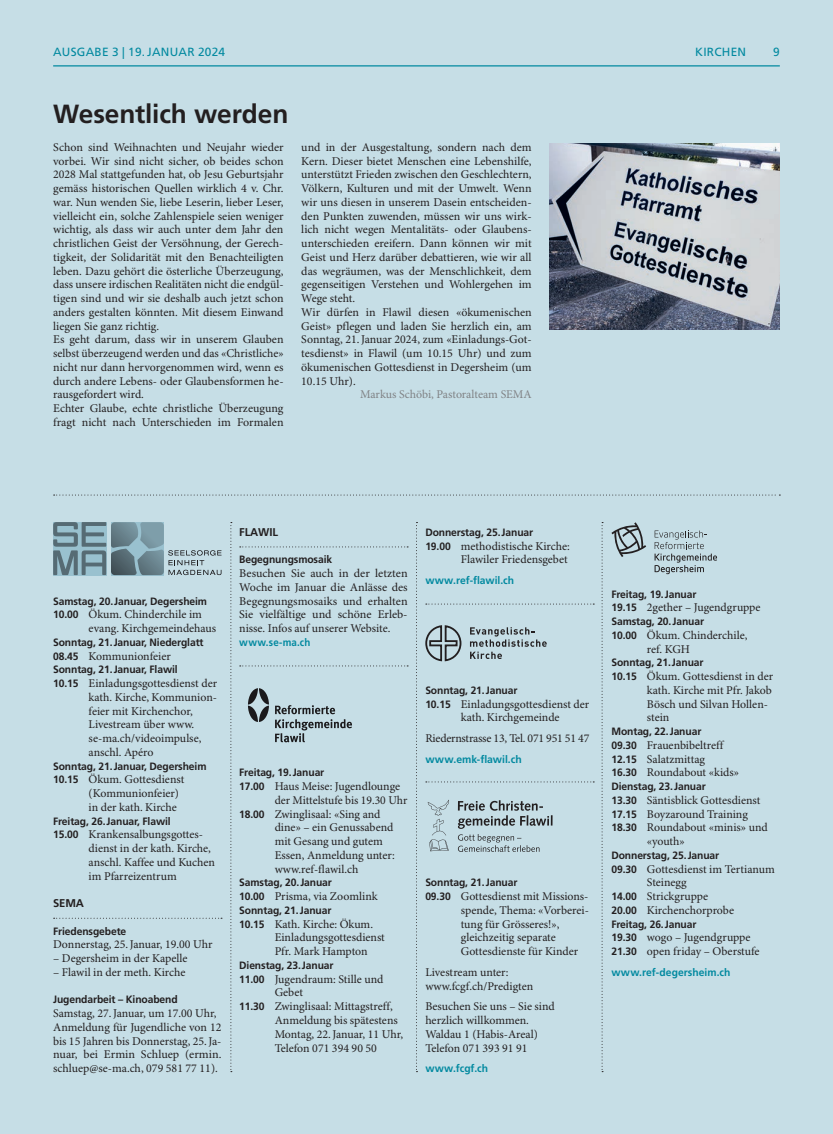
<style>
.page{position:relative;width:833px;height:1134px;background:#c6dee6}
.page>*{position:absolute;margin:0;border:0;box-sizing:border-box;transform-origin:0 0}
.t1{font:700 26.25px "Frutiger LT Std";letter-spacing:-.005em;color:#231f20}
.t2{font:11.88px/13.8px "Minion Pro";color:#231f20}
.t3{font:11.88px "Minion Pro";letter-spacing:-.02em;color:#231f20}
.t4{font:11.88px "Frutiger LT Std";letter-spacing:.02em;color:#0289a0}
.t5{font:11.88px "Minion Pro";letter-spacing:-.005em;color:#808285}
.t6{font:700 11.25px "Frutiger LT Std";letter-spacing:-.01em;color:#231f20}
.t7{font:700 10.62px "Frutiger LT Std";letter-spacing:-.01em;color:#231f20}
.t8{font:700 10.62px "Frutiger LT Std";letter-spacing:.005em;color:#0289a0}
.t9{font:700 10.62px "Frutiger LT Std";letter-spacing:.005em;color:#0289a0;scale:.92 1}
.s1{font-family:"Frutiger LT Std";font-weight:700;font-size:10.62px}
</style>
<div class="page">
<hr style="left:53px;top:65px;width:727px;height:1px;background:#0289a0">
<svg style="left:54px;top:494px;width:726px;height:1px"></svg>
<img style="left:549px;top:144px;width:231px;height:185px">
<svg style="left:53px;top:522px;width:664px;height:550px"></svg>
<p class="t4" style="left:53px;top:45px;width:18px">AUSGABE</p>
<p class="t4" style="left:112px;top:45px;width:50px">3 | 19.JANUAR</p>
<p class="t4" style="left:198px;top:45px;width:29px">2024</p>
<p class="t4" style="left:695px;top:45px;width:52px">KIRCHEN</p>
<p class="t4" style="left:773px;top:45px;width:8px">9</p>
<h1 class="t1" style="left:53px;top:99px;width:237px">Wesentlich werden</h1>
<p class="t2" style="left:53px;top:141px;width:232px">Schon sind Weihnachten und Neujahr wieder vorbei. Wir sind nicht sicher, ob beides schon 2028 Mal stattgefunden hat, ob Jesu Geburtsjahr gemäss historischen Quellen wirklich 4 v. Chr. war. Nun wenden Sie, liebe Leserin, lieber Leser, vielleicht ein, solche Zahlenspiele seien weniger wichtig, als dass wir auch unter dem Jahr den christlichen Geist der Versöhnung, der Gerech&shy;tigkeit, der Solidarität mit den Benachteiligten leben. Dazu gehört die österliche Überzeugung, dass unsere irdischen Realitäten nicht die endgül&shy;tigen sind und wir sie deshalb auch jetzt schon anders gestalten könnten. Mit diesem Einwand liegen Sie ganz richtig.<br>Es geht darum, dass wir in unserem Glauben selbst überzeugend werden und das «Christliche» nicht nur dann hervorgenommen wird, wenn es durch andere Lebens- oder Glaubensformen he&shy;rausgefordert wird.<br>Echter Glaube, echte christliche Überzeugung fragt nicht nach Unterschieden im Formalen</p>
<p class="t2" style="left:301px;top:141px;width:232px">und in der Ausgestaltung, sondern nach dem Kern. Dieser bietet Menschen eine Lebenshilfe, unterstützt Frieden zwischen den Geschlechtern, Völkern, Kulturen und mit der Umwelt. Wenn wir uns diesen in unserem Dasein entscheiden&shy;den Punkten zuwenden, müssen wir uns wirk&shy;lich nicht wegen Mentalitäts- oder Glaubens&shy;unterschieden ereifern. Dann können wir mit Geist und Herz darüber debattieren, wie wir all das wegräumen, was der Menschlichkeit, dem gegenseitigen Verstehen und Wohlergehen im Wege steht.<br>Wir dürfen in Flawil diesen «ökumenischen Geist» pflegen und laden Sie herzlich ein, am Sonntag, 21.Januar 2024, zum «Einladungs-Got&shy;tesdienst» in Flawil (um 10.15 Uhr) und zum ökumenischen Gottesdienst in Degersheim (um 10.15 Uhr).</p>
<p class="t5" style="left:360px;top:387px;width:173px">Markus Schöbi, Pastoralteam SEMA</p>
<p class="t7" style="left:53px;top:595px;width:155px">Samstag, 20.Januar, Degersheim</p>
<p class="t2" style="left:89px;top:608px;width:129px;text-indent:-35px"><span class="s1">10.00</span> Ökum. Chinderchile im evang. Kirchgemeindehaus</p>
<p class="t7" style="left:53px;top:636px;width:152px">Sonntag, 21.Januar, Niederglatt</p>
<p class="t2" style="left:53px;top:649px;width:119px"><span class="s1">08.45</span> Kommunionfeier</p>
<p class="t7" style="left:53px;top:663px;width:126px">Sonntag, 21.Januar, Flawil</p>
<p class="t2" style="left:89px;top:677px;width:130px;text-indent:-35px"><span class="s1">10.15</span> Einladungsgottesdienst der kath. Kirche, Kommunion&shy;feier mit Kirchenchor,<br>Livestream über www. se-ma.ch/videoimpulse, anschl. Apéro</p>
<p class="t7" style="left:53px;top:760px;width:155px">Sonntag, 21.Januar, Degersheim</p>
<p class="t2" style="left:89px;top:773px;width:97px;text-indent:-35px"><span class="s1">10.15</span> Ökum. Gottesdienst (Kommunionfeier) in der kath. Kirche</p>
<p class="t7" style="left:53px;top:815px;width:119px">Freitag, 26.Januar, Flawil</p>
<p class="t2" style="left:89px;top:828px;width:128px;text-indent:-35px"><span class="s1">15.00</span> Krankensalbungsgottes&shy;dienst in der kath. Kirche, anschl. Kaffee und Kuchen im Pfarreizentrum</p>
<p class="t6" style="left:53px;top:896px;width:32px">SEMA</p>
<p class="t7" style="left:53px;top:925px;width:75px">Friedensgebete</p>
<p class="t2" style="left:53px;top:938px;width:161px">Donnerstag, 25.Januar, 19.00 Uhr</p>
<p class="t2" style="left:53px;top:952px;width:136px">– Degersheim in der Kapelle</p>
<p class="t2" style="left:53px;top:966px;width:134px">– Flawil in der meth. Kirche</p>
<p class="t7" style="left:53px;top:993px;width:126px">Jugendarbeit – Kinoabend</p>
<p class="t2" style="left:53px;top:1007px;width:170px">Samstag, 27.Januar, um 17.00 Uhr, Anmeldung für Jugendliche von 12 bis 15 Jahren bis Donnerstag, 25.Ja&shy;nuar, bei Ermin Schluep (ermin. schluep@se-ma.ch, 079 581 77 11).</p>
<p class="t6" style="left:239px;top:525px;width:40px">FLAWIL</p>
<p class="t7" style="left:239px;top:553px;width:94px">Begegnungsmosaik</p>
<p class="t2" style="left:239px;top:567px;width:170px;text-align:justify">Besuchen Sie auch in der letzten Woche im Januar die Anlässe des Begegnungsmosaiks und erhalten Sie vielfältige und schöne Erleb&shy;nisse. Infos auf unserer Website.</p>
<p class="t9" style="left:239px;top:636px;width:79px">www.se-ma.ch</p>
<p class="t7" style="left:239px;top:766px;width:87px">Freitag, 19.Januar</p>
<p class="t2" style="left:239px;top:780px;width:162px"><span class="s1">17.00</span> Haus Meise: Jugendlounge</p>
<p class="t2" style="left:275px;top:794px;width:134px">der Mittelstufe bis 19.30 Uhr</p>
<p class="t2" style="left:239px;top:807px;width:143px"><span class="s1">18.00</span> Zwinglisaal: «Sing and</p>
<p class="t2" style="left:275px;top:821px;width:120px">dine» – ein Genussabend</p>
<p class="t2" style="left:275px;top:835px;width:110px">mit Gesang und gutem</p>
<p class="t2" style="left:275px;top:849px;width:122px">Essen, Anmeldung unter:</p>
<p class="t2" style="left:275px;top:862px;width:85px">www.ref-flawil.ch</p>
<p class="t7" style="left:239px;top:876px;width:94px">Samstag, 20.Januar</p>
<p class="t2" style="left:239px;top:890px;width:140px"><span class="s1">10.00</span> Prisma, via Zoomlink</p>
<p class="t7" style="left:239px;top:904px;width:94px">Sonntag, 21.Januar</p>
<p class="t2" style="left:275px;top:917px;width:112px;text-indent:-35px"><span class="s1">10.15</span> Kath. Kirche: Ökum.<br>Einladungsgottesdienst<br>Pfr. Mark Hampton</p>
<p class="t7" style="left:239px;top:959px;width:96px">Dienstag, 23.Januar</p>
<p class="t2" style="left:239px;top:972px;width:146px"><span class="s1">11.00</span> Jugendraum: Stille und</p>
<p class="t2" style="left:275px;top:986px;width:30px">Gebet</p>
<p class="t2" style="left:239px;top:1000px;width:155px"><span class="s1">11.30</span> Zwinglisaal: Mittagstreff,</p>
<p class="t2" style="left:275px;top:1014px;width:125px">Anmeldung bis spätestens</p>
<p class="t2" style="left:275px;top:1027px;width:130px">Montag, 22.Januar, 11 Uhr,</p>
<p class="t2" style="left:275px;top:1041px;width:104px">Telefon 071 394 90 50</p>
<p class="t7" style="left:425px;top:526px;width:109px">Donnerstag, 25.Januar</p>
<p class="t2" style="left:425px;top:539px;width:146px;text-align:right"><span class="s1">19.00</span> methodistische Kirche:<br>Flawiler Friedensgebet</p>
<p class="t8" style="left:425px;top:574px;width:90px">www.ref-flawil.ch</p>
<p class="t7" style="left:425px;top:684px;width:94px">Sonntag, 21.Januar</p>
<p class="t2" style="left:425px;top:697px;width:165px;text-align:center"><span class="s1">10.15</span> Einladungsgottesdienst der kath. Kirchgemeinde</p>
<p class="t3" style="left:425px;top:731px;width:165px">Riedernstrasse 13, Tel. 071 951 51 47</p>
<p class="t8" style="left:425px;top:753px;width:98px">www.emk-flawil.ch</p>
<p class="t7" style="left:425px;top:876px;width:94px">Sonntag, 21.Januar</p>
<p class="t2" style="left:461px;top:890px;width:130px;text-indent:-35px"><span class="s1">09.30</span> Gottesdienst mit Missions&shy;spende, Thema: «Vorberei&shy;tung für Grösseres!», gleichzeitig separate<br>Gottesdienste für Kinder</p>
<p class="t2" style="left:425px;top:966px;width:109px">Livestream unter: www.fcgf.ch/Predigten</p>
<p class="t2" style="left:425px;top:1000px;width:131px">Besuchen Sie uns – Sie sind herzlich willkommen.<br>Waldau 1 (Habis-Areal)<br>Telefon 071 393 91 91</p>
<p class="t8" style="left:425px;top:1062px;width:64px">www.fcgf.ch</p>
<p class="t7" style="left:611px;top:588px;width:87px">Freitag, 19.Januar</p>
<p class="t2" style="left:611px;top:601px;width:151px"><span class="s1">19.15</span> 2gether – Jugendgruppe</p>
<p class="t7" style="left:611px;top:615px;width:94px">Samstag, 20.Januar</p>
<p class="t2" style="left:647px;top:629px;width:102px;text-indent:-35px"><span class="s1">10.00</span> Ökum. Chinderchile, ref. KGH</p>
<p class="t7" style="left:611px;top:656px;width:94px">Sonntag, 21.Januar</p>
<p class="t2" style="left:647px;top:670px;width:128px;text-indent:-35px"><span class="s1">10.15</span> Ökum. Gottesdienst in der kath. Kirche mit Pfr. Jakob<br>Bösch und Silvan Hollen&shy;stein</p>
<p class="t7" style="left:611px;top:725px;width:91px">Montag, 22.Januar</p>
<p class="t2" style="left:611px;top:739px;width:129px"><span class="s1">09.30</span> Frauenbibeltreff<br><span class="s1">12.15</span> Salatzmittag<br><span class="s1">16.30</span> Roundabout «kids»</p>
<p class="t7" style="left:611px;top:780px;width:96px">Dienstag, 23.Januar</p>
<p class="t2" style="left:611px;top:794px;width:151px"><span class="s1">13.30</span> Säntisblick Gottesdienst</p>
<p class="t2" style="left:611px;top:807px;width:138px"><span class="s1">17.15</span> Boyzaround Training</p>
<p class="t2" style="left:611px;top:821px;width:158px"><span class="s1">18.30</span> Roundabout «minis» und</p>
<p class="t2" style="left:647px;top:835px;width:40px">«youth»</p>
<p class="t7" style="left:611px;top:849px;width:109px">Donnerstag, 25.Januar</p>
<p class="t2" style="left:611px;top:862px;width:165px"><span class="s1">09.30</span> Gottesdienst im Tertianum</p>
<p class="t2" style="left:647px;top:876px;width:41px">Steinegg</p>
<p class="t2" style="left:611px;top:890px;width:98px"><span class="s1">14.00</span> Strickgruppe</p>
<p class="t2" style="left:611px;top:904px;width:124px"><span class="s1">20.00</span> Kirchenchorprobe</p>
<p class="t7" style="left:611px;top:918px;width:87px">Freitag, 26.Januar</p>
<p class="t2" style="left:611px;top:931px;width:150px"><span class="s1">19.30</span> wogo – Jugendgruppe<br><span class="s1">21.30</span> open friday – Oberstufe</p>
<p class="t8" style="left:611px;top:966px;width:120px">www.ref-degersheim.ch</p>
</div>
